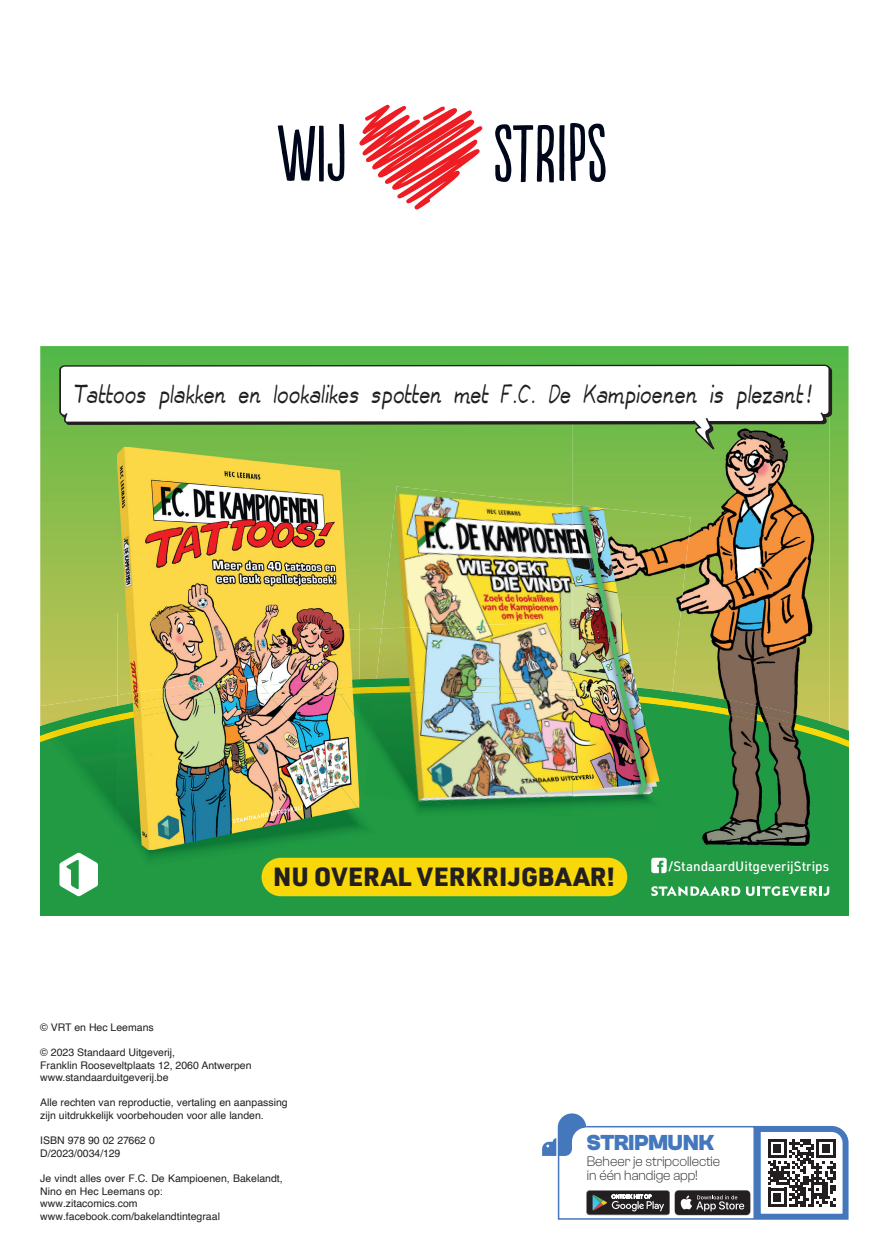
<style>
.page{position:relative;width:892px;height:1260px;background:#fff}
.page>*{position:absolute;margin:0;border:0;box-sizing:border-box;transform-origin:0 0}
.t1{font:900 25.8px "URWDIN";letter-spacing:.01em;color:#231f20}
.t2{font:23.1px "Xavier";color:#231f20;scale:.65 1}
.t3{font:700 22.5px "Clash Grotesk";color:#4477bc}
.t4{font:300 14.25px/14.2px "Clash Grotesk";letter-spacing:-.005em;color:#231f20}
.t5{font:500 13.35px "URWDIN";letter-spacing:.005em;color:#fff}
.t6{font:10.5px/12.6px "Helvetica";color:#231f20}
.t7{font:10.5px/12.6px "Helvetica LT Std";color:#231f20}
</style>
<div class="page">
<svg style="left:40px;top:346px;width:808px;height:332px;background:#7ebc4c"></svg>
<div style="left:40px;top:678px;width:808px;height:237px;background:#229a43"></div>
<svg style="left:40px;top:686px;width:808px;height:68px;background:#a2bb4e"></svg>
<img style="left:572px;top:449px;width:257px;height:88px">
<img style="left:690px;top:537px;width:139px;height:155px">
<img style="left:572px;top:692px;width:257px;height:161px">
<img style="left:672px;top:700px;width:157px;height:40px">
<img style="left:359px;top:628px;width:17px;height:51px">
<img style="left:359px;top:679px;width:11px;height:62px">
<img style="left:359px;top:687px;width:11px;height:7px">
<img style="left:382px;top:486px;width:190px;height:137px">
<img style="left:572px;top:505px;width:118px;height:187px">
<img style="left:660px;top:683px;width:12px;height:123px">
<img style="left:660px;top:692px;width:11px;height:14px">
<img style="left:364px;top:741px;width:208px;height:76px">
<img style="left:572px;top:812px;width:88px;height:14px">
<img style="left:376px;top:623px;width:196px;height:55px">
<img style="left:370px;top:678px;width:202px;height:135px">
<img style="left:375px;top:686px;width:197px;height:10px">
<img style="left:572px;top:666px;width:11px;height:16px">
<img style="left:572px;top:682px;width:88px;height:130px">
<img style="left:572px;top:690px;width:20px;height:8px">
<img style="left:40px;top:695px;width:77px;height:11px">
<img style="left:40px;top:706px;width:77px;height:121px">
<img style="left:45px;top:715px;width:72px;height:24px">
<img style="left:136px;top:810px;width:242px;height:56px">
<img style="left:117px;top:449px;width:242px;height:232px">
<img style="left:262px;top:681px;width:70px;height:4px">
<img style="left:301px;top:629px;width:58px;height:52px">
<img style="left:332px;top:679px;width:27px;height:6px">
<img style="left:117px;top:676px;width:145px;height:9px">
<img style="left:117px;top:685px;width:242px;height:165px">
<img style="left:117px;top:693px;width:155px;height:28px">
<div style="left:261px;top:858px;width:366px;height:38px;background:#f8d808;border-radius:19px"></div>
<svg style="left:651px;top:858px;width:15px;height:15px"></svg>
<svg style="left:651px;top:886px;width:89px;height:10px"></svg>
<svg style="left:746px;top:886px;width:83px;height:10px"></svg>
<svg style="left:59px;top:853px;width:39px;height:43px"></svg>
<svg style="left:58px;top:364px;width:774px;height:85px"></svg>
<svg style="left:542px;top:1113px;width:306px;height:107px"></svg>
<svg style="left:359px;top:105px;width:124px;height:104px"></svg>
<svg style="left:278px;top:124px;width:66px;height:58px"></svg>
<svg style="left:495px;top:124px;width:69px;height:58px"></svg>
<svg style="left:570px;top:123px;width:35px;height:59px"></svg>
<h2 class="t2" style="left:75px;top:377px;width:1139px">Tattoos plakken en lookalikes spotten met F.C. De Kampioenen is plezant!</h2>
<h1 class="t1" style="left:273px;top:859px;width:344px">NU OVERAL VERKRIJGBAAR!</h1>
<p class="t5" style="left:668px;top:857px;width:163px">/StandaardUitgeverijStrips</p>
<p class="t6" style="left:40px;top:1021px;width:115px">© VRT en Hec Leemans</p>
<p class="t6" style="left:40px;top:1046px;width:213px">© 2023 Standaard Uitgeverij,<br>Franklin Rooseveltplaats 12, 2060 Antwerpen www.standaarduitgeverij.be</p>
<p class="t6" style="left:40px;top:1097px;width:249px">Alle rechten van reproductie, vertaling en aanpassing zijn uitdrukkelijk voorbehouden voor alle landen.</p>
<p class="t7" style="left:40px;top:1134px;width:116px">ISBN 978 90 02 27662 0<br>D/2023/0034/129</p>
<p class="t6" style="left:40px;top:1172px;width:244px">Je vindt alles over F.C. De Kampioenen, Bakelandt, Nino en Hec Leemans op:<br>www.zitacomics.com www.facebook.com/bakelandtintegraal</p>
<h3 class="t3" style="left:587px;top:1130px;width:129px">STRIPMUNK</h3>
<h3 class="t4" style="left:587px;top:1154px;width:135px">Beheer je stripcollectie in één handige app!</h3>
</div>
